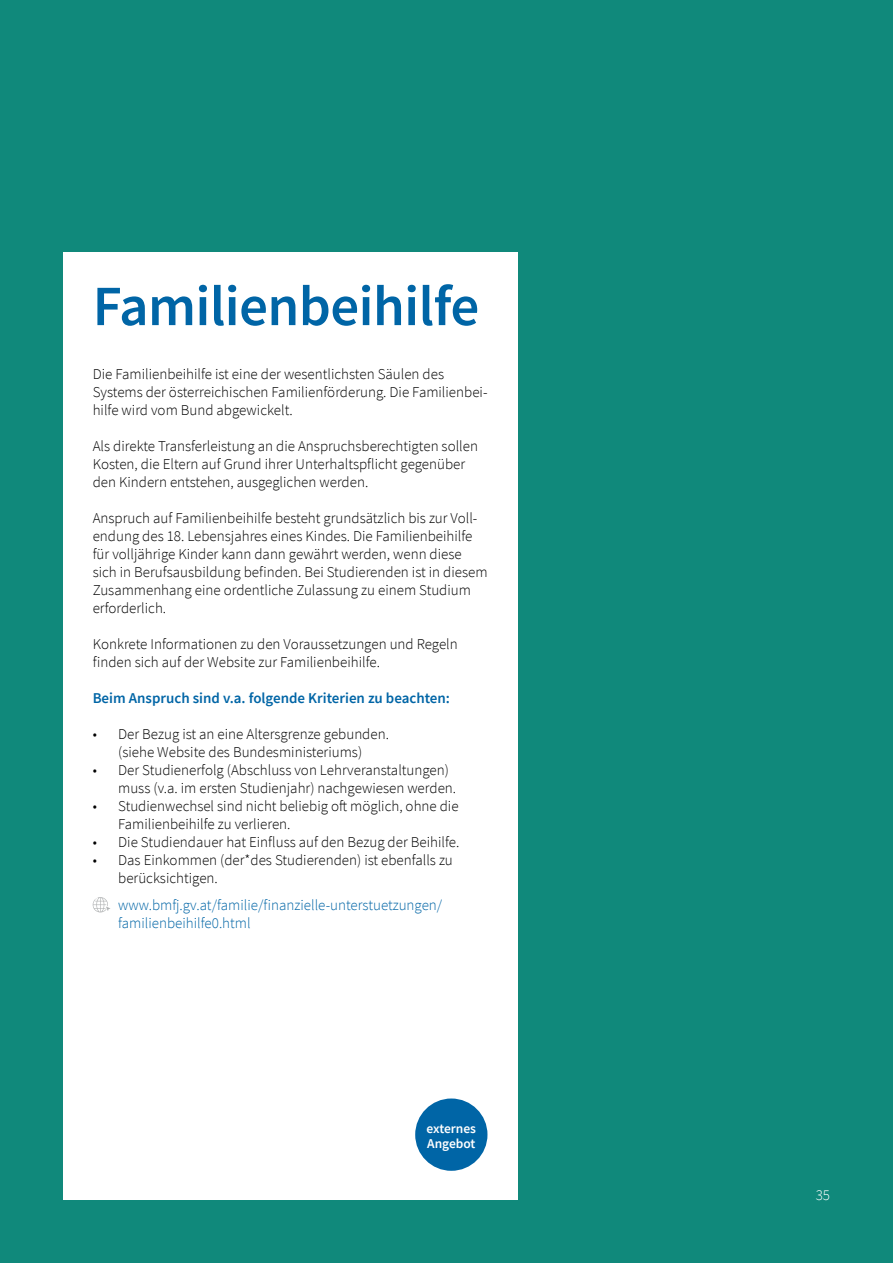
<style>
.page{position:relative;width:893px;height:1263px;background:#10897b}
.page>*{position:absolute;margin:0;border:0;box-sizing:border-box;transform-origin:0 0}
.Ebene_2___Headline_blau__H3{font:600 57px "Source Sans Pro";letter-spacing:-.01em;color:#0065a6}
.Fließtext_10_12__P{font:300 15px/18px "Source Sans Pro";color:#000}
.Adressblock__P{font:300 15px/18px "Source Sans Pro";color:#0065a6}
.Zwischentitel_im_Text__P{font:600 15px "Source Sans Pro";color:#0065a6}
.Fließtext_10_12__P-2{font:300 15px "Source Sans Pro";color:#fff}
.Button__P{font:600 13.5px/15px "Source Sans Pro";color:#fff}
</style>
<div class="page">
<div style="left:63px;top:253px;width:454px;height:947px;background:#fff"></div>
<svg style="left:93px;top:897px;width:17px;height:15px"></svg>
<div style="left:415px;top:1098px;width:72px;height:73px;background:#0065a6;border-radius:50%"></div>
<h3 class="Ebene_2___Headline_blau__H3" style="left:93px;top:269px;width:388px">Familienbeihilfe</h3>
<p class="Fließtext_10_12__P" style="left:93px;top:365px;width:396px">Die Familienbeihilfe ist eine der wesentlichsten Säulen des<br>Systems der österreichischen Familienförderung. Die Familienbei&shy;hilfe wird vom Bund abgewickelt.</p>
<p class="Fließtext_10_12__P" style="left:93px;top:437px;width:387px">Als direkte Transferleistung an die Anspruchsberechtigten sollen<br>Kosten, die Eltern auf Grund ihrer Unterhaltspflicht gegenüber den Kindern entstehen, ausgeglichen werden.</p>
<p class="Fließtext_10_12__P" style="left:93px;top:509px;width:396px">Anspruch auf Familienbeihilfe besteht grundsätzlich bis zur Voll&shy;endung des 18. Lebensjahres eines Kindes. Die Familienbeihilfe für volljährige Kinder kann dann gewährt werden, wenn diese sich in Berufsausbildung befinden. Bei Studierenden ist in diesem Zusammenhang eine ordentliche Zulassung zu einem Studium erforderlich.</p>
<p class="Fließtext_10_12__P" style="left:93px;top:635px;width:367px">Konkrete Informationen zu den Voraussetzungen und Regeln finden sich auf der Website zur Familienbeihilfe.</p>
<p class="Zwischentitel_im_Text__P" style="left:93px;top:688px;width:359px">Beim Anspruch sind v.a. folgende Kriterien zu beachten:</p>
<p class="Fließtext_10_12__P" style="left:93px;top:725px;width:298px;text-align:center">• Der Bezug ist an eine Altersgrenze gebunden. (siehe Website des Bundesministeriums)</p>
<p class="Fließtext_10_12__P" style="left:118px;top:761px;width:339px;text-indent:-26px">• Der Studienerfolg (Abschluss von Lehrveranstaltungen) muss (v.a. im ersten Studienjahr) nachgewiesen werden.</p>
<p class="Fließtext_10_12__P" style="left:118px;top:797px;width:342px;text-indent:-26px">• Studienwechsel sind nicht beliebig oft möglich, ohne die<br>Familienbeihilfe zu verlieren.</p>
<p class="Fließtext_10_12__P" style="left:93px;top:833px;width:368px">• Die Studiendauer hat Einfluss auf den Bezug der Beihilfe.</p>
<p class="Fließtext_10_12__P" style="left:118px;top:851px;width:336px;text-indent:-26px">• Das Einkommen (der*des Studierenden) ist ebenfalls zu berücksichtigen.</p>
<p class="Adressblock__P" style="left:118px;top:896px;width:326px">www.bmfj.gv.at/familie/finanzielle-unterstuetzungen/ familienbeihilfe0.html</p>
<p class="Button__P" style="left:427px;top:1121px;width:51px">externes<br>Angebot</p>
<p class="Fließtext_10_12__P-2" style="left:816px;top:1186px;width:16px">35</p>
</div>
